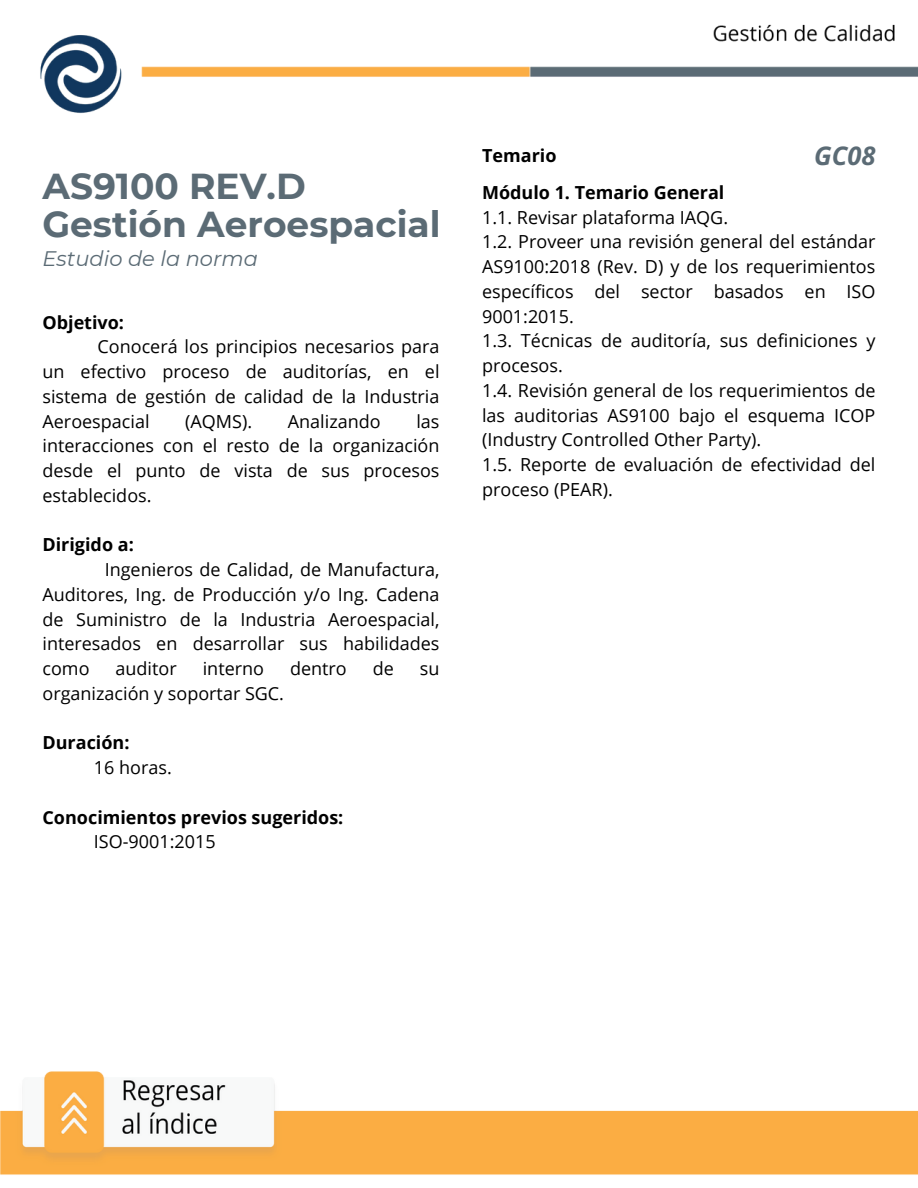
<style>
.page{position:relative;width:918px;height:1188px;background:#fff}
.page>*{position:absolute;margin:0;border:0;box-sizing:border-box;transform-origin:0 0}
.t1{font:700 36px/38.2px "Montserrat";color:#5b6b75}
.t2{font:italic 700 25.5px "Open Sans";color:#5b6b75}
.t3{font:italic 21px "Montserrat";color:#5b6b75}
.t4{font:18px/24.8px "Open Sans";color:#000;text-align:justify}
.t5{font:700 18px "Open Sans";color:#000}
</style>
<div class="page">
<img style="left:0;top:24px;width:918px;height:1151px">
<h1 class="t1" style="left:43px;top:167px;width:400px">AS9100 REV.D<br>Gestión Aeroespacial</h1>
<p class="t3" style="left:43px;top:246px;width:217px">Estudio de la norma</p>
<p class="t5" style="left:43px;top:309px;width:83px">Objetivo:</p>
<p class="t4" style="left:43px;top:334px;width:399px;text-indent:55px">Conocerá los principios necesarios para un efectivo proceso de auditorías, en el sistema de gestión de calidad de la Industria Aeroespacial</p>
<p class="t4" style="left:43px;top:408px;width:399px;text-indent:374px">las interacciones con el resto de la organización desde el punto de vista de sus procesos establecidos.</p>
<p class="t5" style="left:43px;top:532px;width:93px">Dirigido a:</p>
<p class="t4" style="left:43px;top:557px;width:399px;text-indent:62px">Ingenieros de Calidad, de Manufactura, Auditores, Ing. de Producción y/o Ing. Cadena de Suministro de la Industria Aeroespacial, interesados en desarrollar sus habilidades como</p>
<p class="t4" style="left:185px;top:408px;width:68px">(AQMS).</p>
<p class="t4" style="left:288px;top:408px;width:94px">Analizando</p>
<p class="t4" style="left:116px;top:656px;width:63px">auditor</p>
<p class="t4" style="left:203px;top:656px;width:63px">interno</p>
<p class="t4" style="left:290px;top:656px;width:58px">dentro</p>
<p class="t4" style="left:373px;top:656px;width:23px">de</p>
<p class="t4" style="left:420px;top:656px;width:21px">su</p>
<p class="t4" style="left:43px;top:680px;width:243px">organización y soportar SGC.</p>
<p class="t5" style="left:43px;top:730px;width:89px">Duración:</p>
<p class="t4" style="left:94px;top:755px;width:79px">16 horas.</p>
<p class="t5" style="left:43px;top:804px;width:302px">Conocimientos previos sugeridos:</p>
<p class="t4" style="left:94px;top:829px;width:123px">ISO-9001:2015</p>
<p class="t5" style="left:482px;top:143px;width:76px">Temario</p>
<h2 class="t2" style="left:814px;top:137px;width:63px">GC08</h2>
<p class="t5" style="left:482px;top:180px;width:244px">Módulo 1. Temario General</p>
<p class="t4" style="left:482px;top:204px;width:395px;text-align:left">1.1. Revisar plataforma IAQG.<br>1.2. Proveer una revisión general del estándar AS9100:2018 (Rev. D) y de los requerimientos específicos del sector basados en ISO 9001:2015.<br>1.3. Técnicas de auditoría, sus definiciones y procesos.<br>1.4. Revisión general de los requerimientos de las auditorias AS9100 bajo el esquema ICOP (Industry Controlled Other Party).<br>1.5. Reporte de evaluación de efectividad del proceso (PEAR).</p>
</div>
